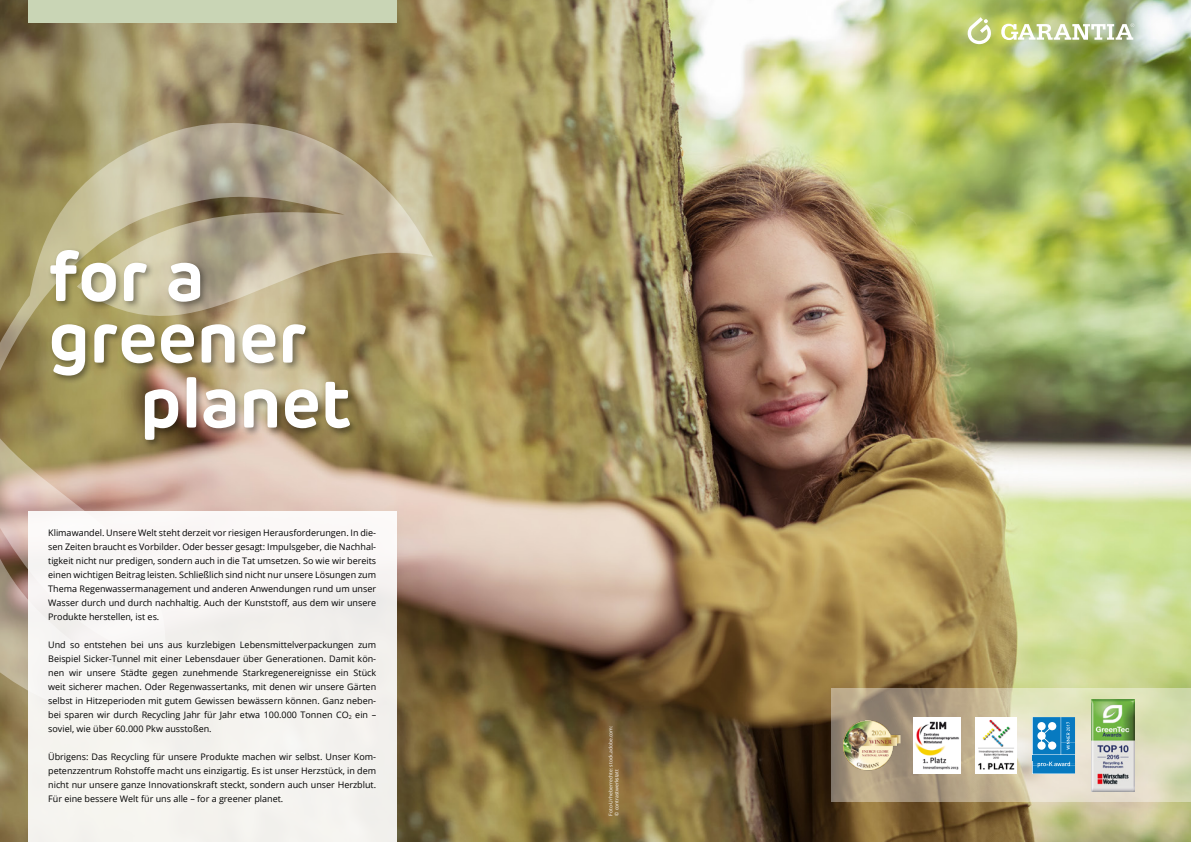
<style>
.page{position:relative;width:1191px;height:842px;background:#fff}
.page>*{position:absolute;margin:0;border:0;box-sizing:border-box;transform-origin:0 0}
.t1{font:700 70.2px "New Rubrik Edge";color:#fff}
.t2{font:9px/14px "Open Sans";color:#000;text-align:justify}
.t3{font:5px/6px "Open Sans";color:#fff}
</style>
<div class="page">
<img style="left:0;top:0;width:587px;height:842px">
<svg style="left:0;top:122px;width:433px;height:594px;background:#af9f7d"></svg>
<div style="left:28px;top:0;width:368px;height:23px;background:#c9d5b5"></div>
<div style="left:28px;top:511px;width:368px;height:331px;background:#f5f4f0"></div>
<div style="left:47px;top:247px;width:312px;height:202px;background:#000;opacity:.4"></div>
<img style="left:587px;top:0;width:604px;height:842px">
<svg style="left:831px;top:688px;width:360px;height:114px;background:#c7c0a2"></svg>
<img style="left:1091px;top:699px;width:43px;height:92px">
<img style="left:975px;top:717px;width:41px;height:56px">
<svg style="left:1032px;top:760px;width:43px;height:13px"></svg>
<div style="left:1032px;top:755px;width:43px;height:5px;background:#077ac0"></div>
<svg style="left:1032px;top:717px;width:43px;height:37px;background:#3f98ce"></svg>
<img style="left:913px;top:717px;width:47px;height:56px">
<img style="left:840px;top:715px;width:60px;height:60px">
<svg style="left:1001px;top:23px;width:133px;height:17px"></svg>
<svg style="left:967px;top:17px;width:24px;height:27px"></svg>
<h1 class="t1" style="left:48px;top:232px;width:158px">for a</h1>
<h1 class="t1" style="left:48px;top:294px;width:260px">greener</h1>
<h1 class="t1" style="left:140px;top:359px;width:212px">planet</h1>
<p class="t2" style="left:48px;top:526px;width:329px">Klimawandel. Unsere Welt steht derzeit vor riesigen Herausforderungen. In die&shy;sen Zeiten braucht es Vorbilder. Oder besser gesagt: Impulsgeber, die Nachhal&shy;tigkeit nicht nur predigen, sondern auch in die Tat umsetzen. So wie wir bereits einen wichtigen Beitrag leisten. Schließlich sind nicht nur unsere Lösungen zum Thema Regenwassermanagement und anderen Anwendungen rund um unser Wasser durch und durch nachhaltig. Auch der Kunststoff, aus dem wir unsere Produkte herstellen, ist es.</p>
<p class="t2" style="left:48px;top:638px;width:329px">Und so entstehen bei uns aus kurzlebigen Lebensmittelverpackungen zum Beispiel Sicker-Tunnel mit einer Lebensdauer über Generationen. Damit kön&shy;nen wir unsere Städte gegen zunehmende Starkregenereignisse ein Stück weit sicherer machen. Oder Regenwassertanks, mit denen wir unsere Gärten selbst in Hitzeperioden mit gutem Gewissen bewässern können. Ganz neben&shy;bei sparen wir durch Recycling Jahr für Jahr etwa 100.000 Tonnen CO<sub>2</sub> ein – soviel, wie über 60.000 Pkw ausstoßen.</p>
<p class="t2" style="left:48px;top:750px;width:329px">Übrigens: Das Recycling für unsere Produkte machen wir selbst. Unser Kom&shy;petenzzentrum Rohstoffe macht uns einzigartig. Es ist unser Herzstück, in dem nicht nur unsere ganze Innovationskraft steckt, sondern auch unser Herzblut.<br>Für eine bessere Welt für uns alle – for a greener planet.</p>
<p class="t3" style="left:607px;top:815px;width:91px;rotate:-90deg">Foto-Urheberrechte: stock.adobe.com: © contrastwerkstatt</p>
</div>
